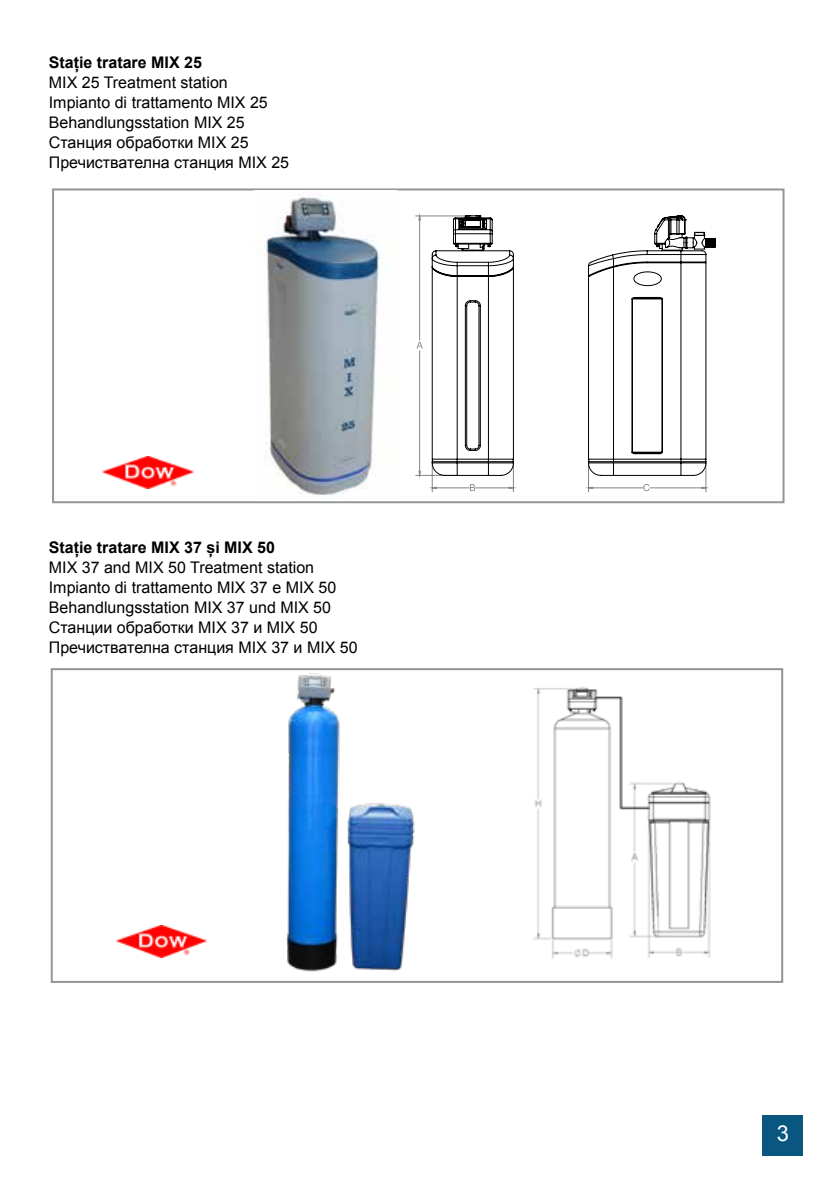
<style>
.page{position:relative;width:840px;height:1191px;background:#fff}
.page>*{position:absolute;margin:0;border:0;box-sizing:border-box;transform-origin:0 0}
.t1{font:22px "Arial";color:#fff}
.t2{font:16px/20px "Arial";color:#000}
.t3{font:700 16px "Arial";color:#000}
</style>
<div class="page">
<div style="left:762px;top:1115px;width:40px;height:41px;background:#095681"></div>
<div style="left:52px;top:188px;width:732px;height:315px;border:2px solid #939598"></div>
<img style="left:263px;top:197px;width:116px;height:298px">
<hr style="left:415px;top:216px;width:57px;height:1px;background:#838487">
<hr style="left:415px;top:475px;width:40px;height:1px;background:#838487">
<hr style="left:431px;top:461px;width:1px;height:31px;background:#838487">
<hr style="left:513px;top:461px;width:1px;height:31px;background:#838487">
<hr style="left:588px;top:461px;width:1px;height:31px;background:#838487">
<hr style="left:705px;top:461px;width:1px;height:31px;background:#838487">
<svg style="left:419px;top:216px;width:286px;height:272px"></svg>
<svg style="left:431px;top:215px;width:284px;height:261px"></svg>
<img style="left:102px;top:456px;width:91px;height:32px">
<div style="left:51px;top:668px;width:731px;height:315px;border:2px solid #939598"></div>
<img style="left:269px;top:670px;width:157px;height:311px">
<img style="left:533px;top:686px;width:178px;height:273px">
<img style="left:116px;top:925px;width:91px;height:32px">
<p class="t3" style="left:49px;top:52px;width:154px">Stație tratare MIX 25</p>
<p class="t2" style="left:49px;top:73px;width:242px">MIX 25 Treatment station<br>Impianto di trattamento MIX 25<br>Behandlungsstation MIX 25<br>Станция обработки MIX 25<br>Пречиствателна станция MIX 25</p>
<p class="t3" style="left:49px;top:537px;width:227px">Stație tratare MIX 37 și MIX 50</p>
<p class="t2" style="left:49px;top:558px;width:310px">MIX 37 and MIX 50 Treatment station Impianto di trattamento MIX 37 e MIX 50<br>Behandlungsstation MIX 37 und MIX 50<br>Станции обработки MIX 37 и MIX 50<br>Пречиствателна станция MIX 37 и MIX 50</p>
<h1 class="t1" style="left:776px;top:1119px;width:14px">3</h1>
</div>
